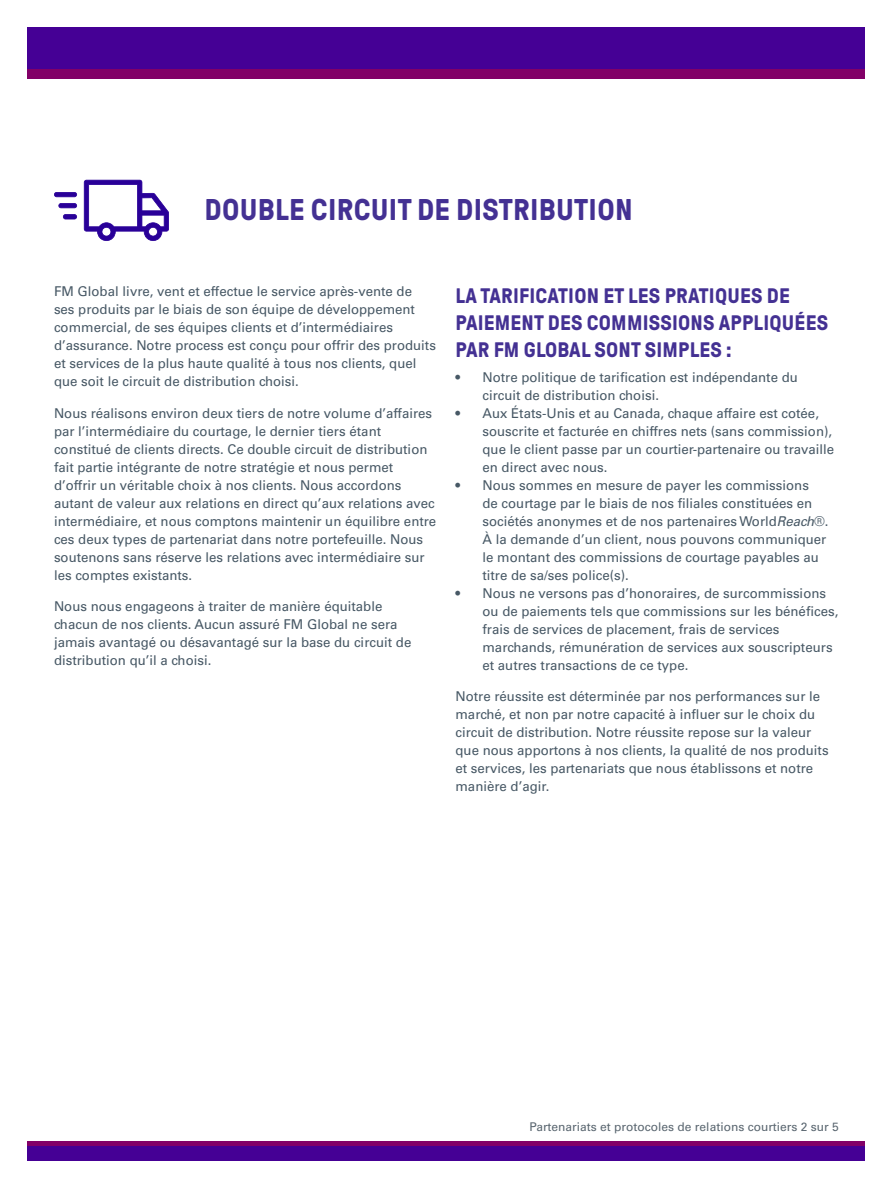
<style>
.page{position:relative;width:893px;height:1188px;background:#fff}
.page>*{position:absolute;margin:0;border:0;box-sizing:border-box;transform-origin:0 0}
.t1{font:700 30px "GT Pressura Pro";letter-spacing:.01em;color:#443193}
.t2{font:700 21px/27px "GT Pressura Pro";letter-spacing:.01em;color:#443193}
.t3{font:13.5px/18px "Univers LT Std";color:#475865}
.t4{font:12px "Univers LT Std";color:#5a6670}
.s1{font-style:italic}
</style>
<div class="page">
<div style="left:28px;top:68px;width:837px;height:11px;background:#820067"></div>
<div style="left:28px;top:1146px;width:837px;height:15px;background:#450095"></div>
<hr style="left:28px;top:1142px;width:837px;height:4px;background:#820067">
<div style="left:28px;top:27px;width:837px;height:41px;background:#450095"></div>
<svg style="left:54px;top:180px;width:115px;height:61px"></svg>
<h1 class="t1" style="left:204px;top:193px;width:430px">DOUBLE CIRCUIT DE DISTRIBUTION</h1>
<p class="t3" style="left:54px;top:283px;width:383px">FM Global livre, vent et effectue le service après-vente de ses produits par le biais de son équipe de développement commercial, de ses équipes clients et d’intermédiaires d’assurance. Notre process est conçu pour offrir des produits et services de la plus haute qualité à tous nos clients, quel que soit le circuit de distribution choisi.</p>
<p class="t3" style="left:54px;top:404px;width:384px">Nous réalisons environ deux tiers de notre volume d’affaires par l’intermédiaire du courtage, le dernier tiers étant constitué de clients directs. Ce double circuit de distribution fait partie intégrante de notre stratégie et nous permet d’offrir un véritable choix à nos clients. Nous accordons autant de valeur aux relations en direct qu’aux relations avec intermédiaire, et nous comptons maintenir un équilibre entre ces deux types de partenariat dans notre portefeuille. Nous soutenons sans réserve les relations avec intermédiaire sur les comptes existants.</p>
<p class="t3" style="left:54px;top:598px;width:359px">Nous nous engageons à traiter de manière équitable chacun de nos clients. Aucun assuré FM Global ne sera jamais avantagé ou désavantagé sur la base du circuit de distribution qu’il a choisi.</p>
<h2 class="t2" style="left:456px;top:283px;width:374px">LA TARIFICATION ET LES PRATIQUES DE<br>PAIEMENT DES COMMISSIONS APPLIQUÉES<br>PAR FM GLOBAL SONT SIMPLES :</h2>
<p class="t3" style="left:482px;top:368px;width:317px;text-indent:-27px">• Notre politique de tarification est indépendante du circuit de distribution choisi.</p>
<p class="t3" style="left:482px;top:404px;width:353px;text-indent:-27px">• Aux États-Unis et au Canada, chaque affaire est cotée, souscrite et facturée en chiffres nets (sans commission), que le client passe par un courtier-partenaire ou travaille en direct avec nous.</p>
<p class="t3" style="left:482px;top:476px;width:347px;text-indent:-27px">• Nous sommes en mesure de payer les commissions<br>de courtage par le biais de nos filiales constituées en sociétés anonymes et de nos partenaires World<span class="s1">Reach</span>®.<br>À la demande d’un client, nous pouvons communiquer le montant des commissions de courtage payables au titre de sa/ses police(s).</p>
<p class="t3" style="left:482px;top:584px;width:357px;text-indent:-27px">• Nous ne versons pas d’honoraires, de surcommissions ou de paiements tels que commissions sur les bénéfices, frais de services de placement, frais de services marchands, rémunération de services aux souscripteurs et autres transactions de ce type.</p>
<p class="t3" style="left:455px;top:688px;width:375px">Notre réussite est déterminée par nos performances sur le marché, et non par notre capacité à influer sur le choix du circuit de distribution. Notre réussite repose sur la valeur que nous apportons à nos clients, la qualité de nos produits et services, les partenariats que nous établissons et notre manière d’agir.</p>
<p class="t4" style="left:529px;top:1120px;width:311px">Partenariats et protocoles de relations courtiers 2 sur 5</p>
</div>
